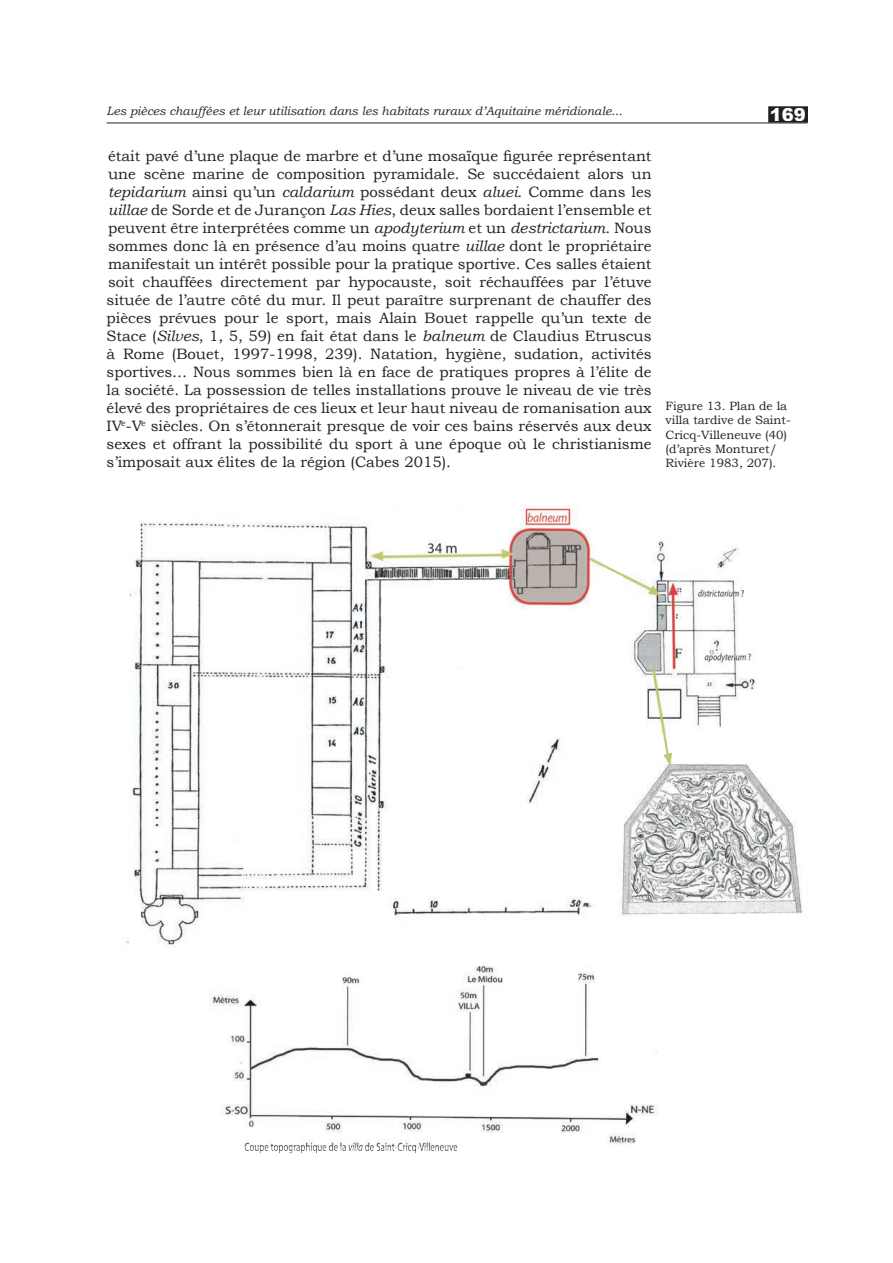
<style>
.page{position:relative;width:893px;height:1263px;background:#fff}
.page>*{position:absolute;margin:0;border:0;box-sizing:border-box;transform-origin:0 0}
.t1{font:900 18px "Arial";color:#fff}
.t2{font:15px/18px "Bookman Old Style";color:#231f20;text-align:justify}
.t3{font:12px/14.4px "Bookman Old Style";color:#231f20}
.t4{font:italic 12px "Bookman Old Style";color:#231f20}
.s1{font-style:italic}
</style>
<div class="page">
<hr style="left:107px;top:123px;width:701px;height:1px;background:#231f20">
<div style="left:769px;top:107px;width:38px;height:15px;background:#231f20"></div>
<div style="left:768px;top:106px;width:40px;height:17px;border:2px solid #231f20"></div>
<img style="left:125px;top:505px;width:677px;height:649px">
<p class="t4" style="left:107px;top:104px;width:517px">Les pièces chauffées et leur utilisation dans les habitats ruraux d’Aquitaine méridionale...</p>
<p class="t1" style="left:770px;top:101px;width:38px">169</p>
<p class="t2" style="left:107px;top:147px;width:547px">était pavé d’une plaque de marbre et d’une mosaïque figurée représentant une scène marine de composition pyramidale. Se succédaient alors un <span class="s1">tepidarium</span> ainsi qu’un <span class="s1">caldarium</span> possédant deux <span class="s1">aluei</span>. Comme dans les <span class="s1">uillae</span> de Sorde et de Jurançon <span class="s1">Las Hies</span>, deux salles bordaient l’ensemble et peuvent être interprétées comme un <span class="s1">apodyterium</span> et un <span class="s1">destrictarium</span>. Nous sommes donc là en présence d’au moins quatre <span class="s1">uillae</span> dont le propriétaire manifestait un intérêt possible pour la pratique sportive. Ces salles étaient soit chauffées directement par hypocauste, soit réchauffées par l’étuve située de l’autre côté du mur. Il peut paraître surprenant de chauffer des pièces prévues pour le sport, mais Alain Bouet rappelle qu’un texte de Stace (<span class="s1">Silves</span>, 1, 5, 59) en fait état dans le <span class="s1">balneum</span> de Claudius Etruscus à Rome (Bouet, 1997-1998, 239). Natation, hygiène, sudation, activités sportives… Nous sommes bien là en face de pratiques propres à l’élite de la société. La possession de telles installations prouve le niveau de vie très élevé des propriétaires de ces lieux et leur haut niveau de romanisation aux IV<sup>e</sup>-V<sup>e</sup> siècles. On s’étonnerait presque de voir ces bains réservés aux deux sexes et offrant la possibilité du sport à une époque où le christianisme s’imposait aux élites de la région (Cabes 2015).</p>
<p class="t3" style="left:665px;top:398px;width:127px">Figure 13. Plan de la villa tardive de Saint-<br>Cricq-Villeneuve (40) (d’après Monturet/<br>Rivière 1983, 207).</p>
</div>
